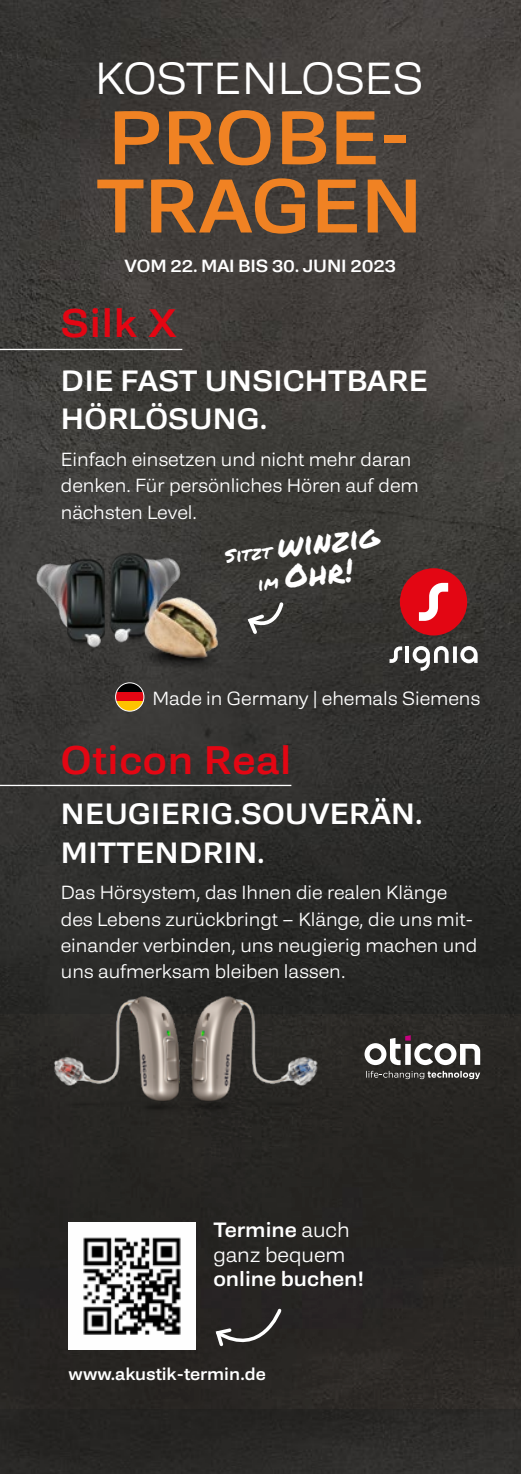
<style>
.page{position:relative;width:521px;height:1474px;background:#fff}
.page>*{position:absolute;margin:0;border:0;box-sizing:border-box;transform-origin:0 0}
.t1{font:500 76.83px/68.2px "Sixta";letter-spacing:.005em;color:#f08223}
.t2{font:300 45.5px "Sixta";letter-spacing:-.01em;color:#fff}
.t3{font:500 40.25px "Sixta";letter-spacing:.02em;color:#e30613}
.t4{font:31.32px/31.2px "Permanent Marker";color:#fff;text-align:center}
.t5{font:500 29.75px/38.5px "Sixta";letter-spacing:.01em;color:#fff}
.t6{font:300 21px/24.5px "Sixta";color:#fff}
.t7{font:500 21px "Sixta";color:#fff}
.t8{font:300 19.25px/26.2px "Sixta";color:#fff}
.t9{font:500 17.85px "Sixta";letter-spacing:-.02em;color:#fff}
.t10{font:500 17.5px "Sixta";color:#fff}
.s1{font-size:18.2px}
.s2{font-weight:500}
</style>
<div class="page">
<img style="left:0;top:0;width:521px;height:1473px">
<div style="left:0;top:1013px;width:521px;height:395px;background:#272523"></div>
<img style="left:38px;top:956px;width:308px;height:181px">
<hr style="left:0;top:784px;width:291px;height:2px;background:#fff">
<svg style="left:364px;top:1035px;width:116px;height:44px"></svg>
<svg style="left:245px;top:600px;width:40px;height:37px"></svg>
<hr style="left:0;top:349px;width:182px;height:1px;background:#fff">
<img style="left:24px;top:525px;width:203px;height:158px">
<svg style="left:413px;top:646px;width:64px;height:25px"></svg>
<hr style="left:405px;top:646px;width:4px;height:17px;background:#fff">
<svg style="left:389px;top:646px;width:13px;height:17px"></svg>
<div style="left:400px;top:568px;width:67px;height:67px;background:#e30613;border-radius:50%"></div>
<svg style="left:419px;top:583px;width:29px;height:38px"></svg>
<svg style="left:215px;top:1308px;width:67px;height:39px"></svg>
<img style="left:69px;top:1222px;width:126px;height:127px">
<svg style="left:116px;top:683px;width:28px;height:9px"></svg>
<div style="left:116px;top:692px;width:28px;height:10px;background:#e30613"></div>
<svg style="left:116px;top:701px;width:28px;height:10px"></svg>
<div style="left:115px;top:682px;width:29px;height:29px;border:1px solid #fff;border-radius:50%"></div>
<h2 class="t2" style="left:95px;top:49px;width:330px">KOSTENLOSES</h2>
<h1 class="t1" style="left:96px;top:103px;width:328px">PROBE-<br>TRAGEN</h1>
<p class="t9" style="left:125px;top:254px;width:273px">VOM 22. MAI BIS 30. JUNI 2023</p>
<h3 class="t3" style="left:61px;top:296px;width:118px">Silk X</h3>
<h3 class="t5" style="left:61px;top:361px;width:368px">DIE FAST UNSICHTBARE<br>HÖRLÖSUNG.</h3>
<p class="t8" style="left:61px;top:446px;width:359px">Einfach einsetzen und nicht mehr daran denken. Für persönliches Hören auf dem nächsten Level.</p>
<h3 class="t4" style="left:223px;top:535px;width:156px;rotate:-6deg"><span class="s1">Sitzt</span> winzig <span class="s1">im</span> Ohr!</h3>
<p class="t8" style="left:152px;top:685px;width:329px">Made in Germany | ehemals Siemens</p>
<h3 class="t3" style="left:61px;top:734px;width:232px">Oticon Real</h3>
<h3 class="t5" style="left:61px;top:794px;width:363px">NEUGIERIG.SOUVERÄN.<br>MITTENDRIN.</h3>
<p class="t8" style="left:61px;top:879px;width:418px">Das Hörsystem, das Ihnen die realen Klänge des Lebens zurückbringt – Klänge, die uns mit&shy;einander verbinden, uns neugierig machen und uns aufmerksam bleiben lassen.</p>
<p class="t6" style="left:213px;top:1217px;width:138px"><span class="s2">Termine</span> auch ganz bequem</p>
<p class="t7" style="left:213px;top:1265px;width:152px">online buchen!</p>
<p class="t10" style="left:69px;top:1362px;width:199px">www.akustik-termin.de</p>
</div>
